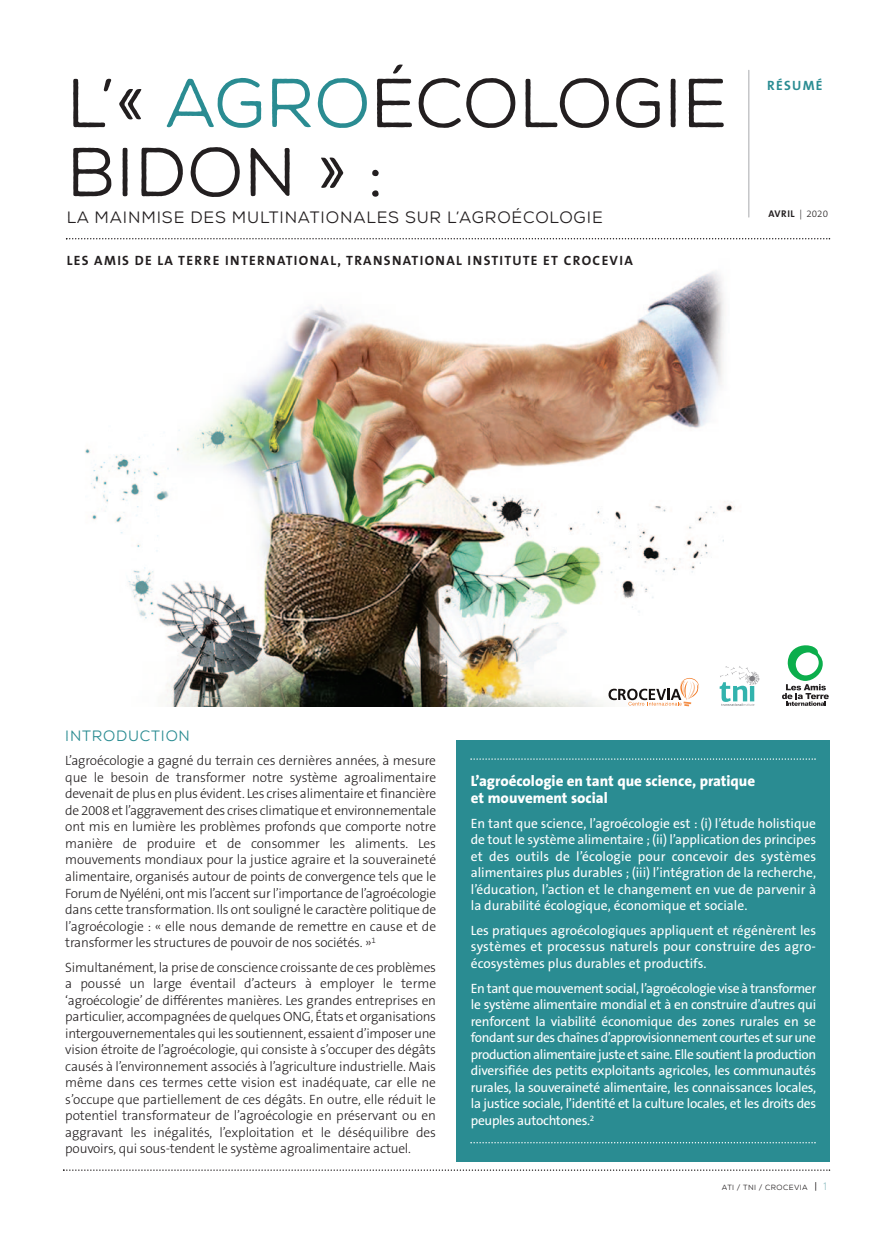
<style>
.page{position:relative;width:872px;height:1234px;background:#fff}
.page>*{position:absolute;margin:0;border:0;box-sizing:border-box;transform-origin:0 0}
.t1{font:69px/69px "Nexa Rust Sans";color:#231f20}
.t2{font:16.5px "Nexa Rust Sans";letter-spacing:.05em;color:#231f20}
.t3{font:800 15px/16.5px "The Sans B8";color:#fff}
.t4{font:15px "Nexa Rust Sans";letter-spacing:.05em;color:#2a8c92}
.t5{font:300 13.5px/16.5px "The Sans B3";letter-spacing:-.015em;color:#231f20;text-align:justify}
.t6{font:13.5px/16.5px "The Sans B5 Plain";color:#fff;text-align:justify}
.t7{font:700 13.5px "The Sans B7";letter-spacing:.1em;color:#231f20}
.t8{font:700 13.5px "The Sans B7";letter-spacing:.1em;color:#2a8c92}
.t9{font:700 9.75px "The Sans B7";letter-spacing:.055em;color:#231f20}
.t10{font:7.5px "Nexa Rust Sans";letter-spacing:.05em;color:#231f20}
.s1{color:#2a8c92}
.s2{font-family:"The Sans B3";font-weight:300}
.s3{font-size:10.5px}
.s4{font-family:"DIN";font-weight:300;font-size:10.5px;color:#7db3b8}
</style>
<div class="page">
<img style="left:85px;top:271px;width:675px;height:435px">
<svg style="left:66px;top:238px;width:764px;height:1px"></svg>
<svg style="left:63px;top:1169px;width:767px;height:1px"></svg>
<hr style="left:748px;top:70px;width:1px;height:147px;background:#a8a9ad">
<svg style="left:782px;top:645px;width:46px;height:60px"></svg>
<svg style="left:719px;top:665px;width:40px;height:40px"></svg>
<svg style="left:608px;top:677px;width:91px;height:29px"></svg>
<div style="left:455px;top:740px;width:374px;height:421px;background:#2a8c92"></div>
<svg style="left:470px;top:758px;width:345px;height:1px"></svg>
<svg style="left:470px;top:1142px;width:345px;height:1px"></svg>
<p class="t1" style="left:67px;top:69px;width:662px">L’« <span class="s1">AGRO</span>ÉCOLOGIE<br>BIDON » :</p>
<p class="t2" style="left:67px;top:207px;width:537px">LA MAINMISE DES MULTINATIONALES SUR L’AGROÉCOLOGIE</p>
<p class="t7" style="left:67px;top:255px;width:567px">LES AMIS DE LA TERRE INTERNATIONAL, TRANSNATIONAL INSTITUTE ET CROCEVIA</p>
<p class="t8" style="left:767px;top:80px;width:57px">RÉSUMÉ</p>
<p class="t9" style="left:768px;top:210px;width:61px">AVRIL <span class="s2">| 2020</span></p>
<p class="t4" style="left:65px;top:726px;width:126px">INTRODUCTION</p>
<p class="t5" style="left:65px;top:753px;width:372px">L’agroécologie a gagné du terrain ces dernières années, à mesure que le besoin de transformer notre système agroalimentaire devenait de plus en plus évident. Les crises alimentaire et financière de 2008 et l’aggravement des crises climatique et environnementale ont mis en lumière les problèmes profonds que comporte notre manière de produire et de consommer les aliments. Les mouvements mondiaux pour la justice agraire et la souveraineté alimentaire, organisés autour de points de convergence tels que le Forum de Nyéléni, ont mis l’accent sur l’importance de l’agroécologie dans cette transformation. Ils ont souligné le caractère politique de l’agroécologie : « elle nous demande de remettre en cause et de transformer les structures de pouvoir de nos sociétés. »<sup>1</sup></p>
<p class="t5" style="left:65px;top:960px;width:372px">Simultanément, la prise de conscience croissante de ces problèmes a poussé un large éventail d’acteurs à employer le terme ‘agroécologie’ de différentes manières. Les grandes entreprises en particulier, accompagnées de quelques ONG, États et organisations intergouvernementales qui les soutiennent, essaient d’imposer une vision étroite de l’agroécologie, qui consiste à s’occuper des dégâts causés à l’environnement associés à l’agriculture industrielle. Mais même dans ces termes cette vision est inadéquate, car elle ne s’occupe que partiellement de ces dégâts. En outre, elle réduit le potentiel transformateur de l’agroécologie en préservant ou en aggravant les inégalités, l’exploitation et le déséquilibre des pouvoirs, qui sous-tendent le système agroalimentaire actuel.</p>
<p class="t3" style="left:471px;top:773px;width:286px">L’agroécologie en tant que science, pratique et mouvement social</p>
<p class="t6" style="left:471px;top:815px;width:347px">En tant que science, l’agroécologie est : (i) l’étude holistique de tout le système alimentaire ; (ii) l’application des principes et des outils de l’écologie pour concevoir des systèmes alimentaires plus durables ; (iii) l’intégration de la recherche, l’éducation, l’action et le changement en vue de parvenir à la durabilité écologique, économique et sociale.</p>
<p class="t6" style="left:471px;top:923px;width:347px">Les pratiques agroécologiques appliquent et régénèrent les systèmes et processus naturels pour construire des agro&shy;écosystèmes plus durables et productifs.</p>
<p class="t6" style="left:471px;top:980px;width:347px">En tant que mouvement social, l’agroécologie vise à transformer le système alimentaire mondial et à en construire d’autres qui renforcent la viabilité économique des zones rurales en se fondant sur des chaînes d’approvisionnement courtes et sur une production alimentaire juste et saine. Elle soutient la production diversifiée des petits exploitants agricoles, les communautés rurales, la souveraineté alimentaire, les connaissances locales, la justice sociale, l’identité et la culture locales, et les droits des peuples autochtones.<sup>2</sup></p>
<p class="t10" style="left:722px;top:1183px;width:107px">ATI / TNI / CROCEVIA <span class="s3">|</span> <span class="s4">1</span></p>
</div>
